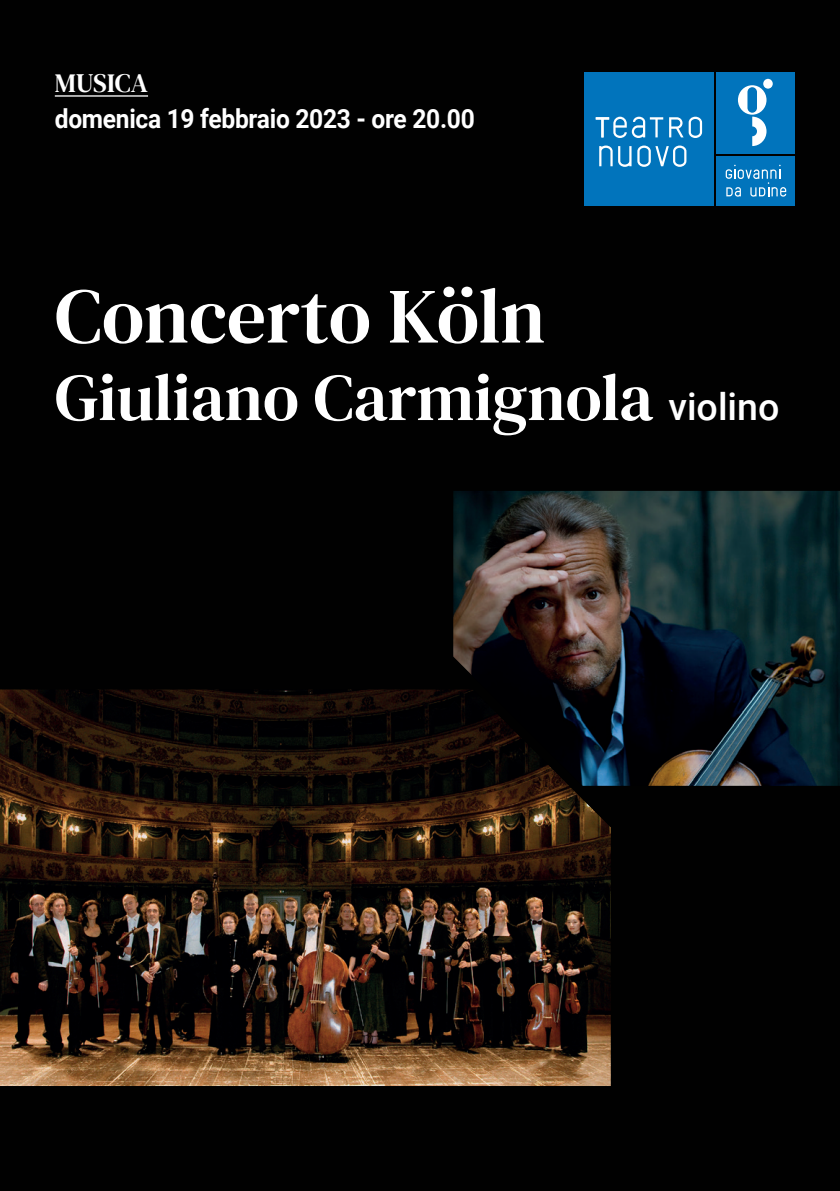
<style>
.page{position:relative;width:840px;height:1191px;background:#fff}
.page>*{position:absolute;margin:0;border:0;box-sizing:border-box;transform-origin:0 0}
.t1{font:78px "DM Serif Text";color:#fff}
.t2{font:66.4px "DM Serif Text";color:#fff}
.t3{font:700 26.4px "Roboto";letter-spacing:-.01em;color:#fff;scale:.93 1}
.t4{font:26.4px "DM Serif Text";letter-spacing:.005em;color:#fff}
.s1{font-family:"Roboto";font-weight:500;font-size:37.6px}
</style>
<div class="page">
<div style="left:0;top:0;width:839px;height:1191px;background:#010101"></div>
<hr style="left:55px;top:95px;width:93px;height:2px;background:#fff">
<div style="left:584px;top:72px;width:129px;height:134px;background:#0174bc"></div>
<div style="left:716px;top:72px;width:78px;height:81px;background:#0174bc"></div>
<div style="left:716px;top:156px;width:78px;height:50px;background:#0174bc"></div>
<svg style="left:738px;top:85px;width:28px;height:61px"></svg>
<svg style="left:762px;top:79px;width:10px;height:10px"></svg>
<svg style="left:599px;top:145px;width:32px;height:22px"></svg>
<svg style="left:637px;top:145px;width:49px;height:22px"></svg>
<svg style="left:595px;top:117px;width:106px;height:21px"></svg>
<svg style="left:725px;top:165px;width:60px;height:32px"></svg>
<img style="left:0;top:689px;width:610px;height:397px">
<img style="left:453px;top:491px;width:386px;height:295px">
<p class="t4" style="left:55px;top:67px;width:95px">MUSICA</p>
<p class="t3" style="left:55px;top:100px;width:453px">domenica 19 febbraio 2023 - ore 20.00</p>
<h1 class="t1" style="left:55px;top:271px;width:491px">Concerto Köln</h1>
<h2 class="t2" style="left:55px;top:359px;width:725px">Giuliano Carmignola <span class="s1">violino</span></h2>
</div>
